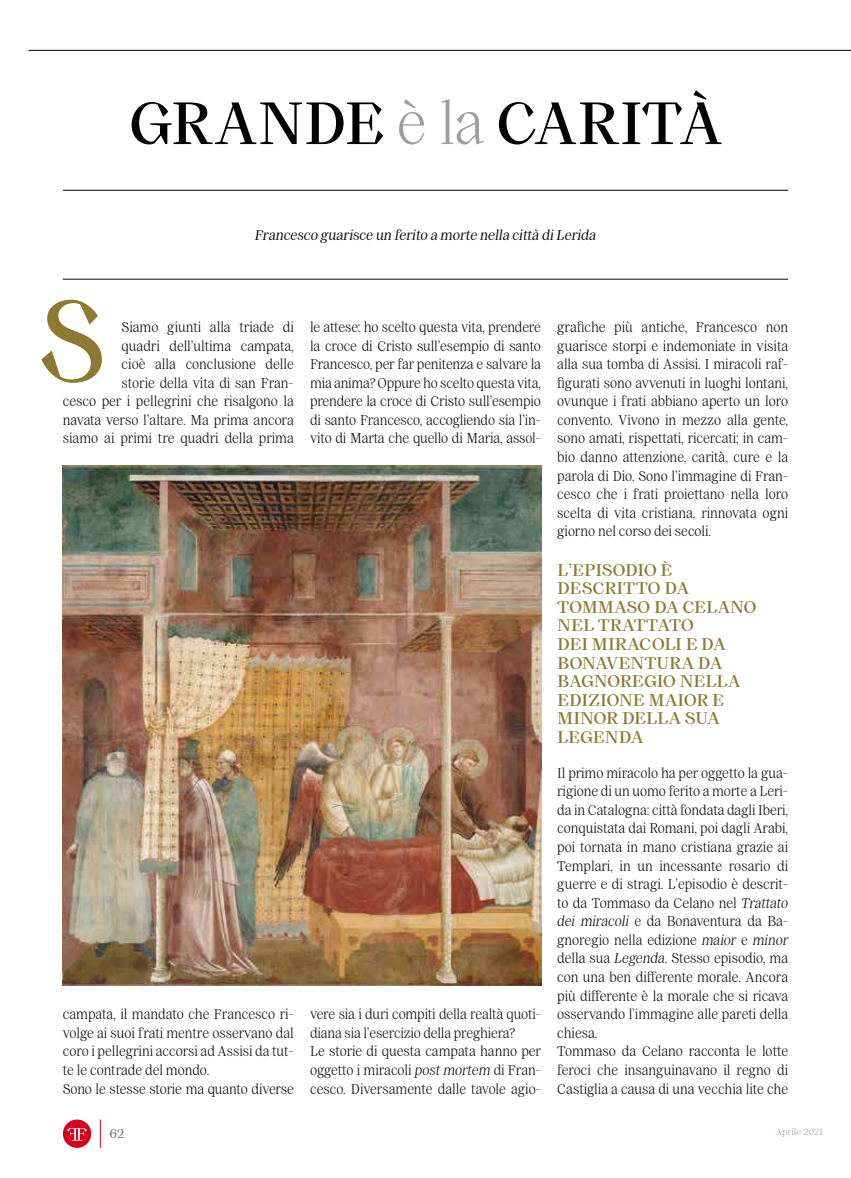
<style>
.page{position:relative;width:851px;height:1178px;background:#fff}
.page>*{position:absolute;margin:0;border:0;box-sizing:border-box;transform-origin:0 0}
.t1{font:600 117.9px "Franciscus";color:#8c7932;scale:.9 1}
.t2{font:600 60px "Franciscus";letter-spacing:-.005em;color:#000;scale:.95 1}
.t3{font:600 17.1px/18.6px "Franciscus";letter-spacing:-.015em;color:#8c7932}
.t4{font:300 14.25px/18.6px "Franciscus";color:#000;scale:.9 1}
.t5{font:italic 14.25px "Franciscus";color:#000;scale:.9 1}
.t6{font:12.9px "Franciscus";color:#707172}
.t7{font:300 9.3px "Franciscus";color:#9c9e9f}
.s1{font-weight:300;color:#9c9e9f}
.s2{font-style:italic}
</style>
<div class="page">
<svg style="left:100px;top:1119px;width:1px;height:29px"></svg>
<svg style="left:63px;top:1119px;width:28px;height:29px"></svg>
<hr style="left:63px;top:190px;width:725px;height:1px;background:#000">
<hr style="left:63px;top:279px;width:725px;height:1px;background:#000">
<hr style="left:29px;top:50px;width:821px;height:1px;background:#000">
<img style="left:63px;top:465px;width:478px;height:521px">
<h2 class="t2" style="left:129px;top:89px;width:625px">GRANDE <span class="s1">è la</span> CARITÀ</h2>
<p class="t5" style="left:255px;top:227px;width:381px">Francesco guarisce un ferito a morte nella città di Lerida</p>
<h1 class="t1" style="left:39px;top:274px;width:76px">S</h1>
<p class="t4" style="left:63px;top:318px;width:258px;text-align:right">Siamo giunti alla triade di<br>quadri dell’ultima campata,<br>cioè alla conclusione delle<br>storie della vita di san Fran-<br>cesco per i pellegrini che risalgono la navata verso l’altare. Ma prima ancora siamo ai primi tre quadri della prima</p>
<p class="t4" style="left:63px;top:1005px;width:258px">campata, il mandato che Francesco ri&shy;volge ai suoi frati mentre osservano dal coro i pellegrini accorsi ad Assisi da tut&shy;te le contrade del mondo.<br>Sono le stesse storie ma quanto diverse</p>
<p class="t4" style="left:310px;top:318px;width:258px;text-align:justify">le attese: ho scelto questa vita, prendere la croce di Cristo sull’esempio di santo Francesco, per far penitenza e salvare la mia anima? Oppure ho scelto questa vita, prendere la croce di Cristo sull’esempio di santo Francesco, accogliendo sia l’in&shy;vito di Marta che quello di Maria, assol-</p>
<p class="t4" style="left:310px;top:1005px;width:258px">vere sia i duri compiti della realtà quoti&shy;diana sia l’esercizio della preghiera?<br>Le storie di questa campata hanno per oggetto i miracoli <span class="s2">post mortem</span> di Fran&shy;cesco. Diversamente dalle tavole agio-</p>
<p class="t4" style="left:557px;top:318px;width:258px;text-align:justify">grafiche più antiche, Francesco non guarisce storpi e indemoniate in visita alla sua tomba di Assisi. I miracoli raf&shy;figurati sono avvenuti in luoghi lontani, ovunque i frati abbiano aperto un loro convento. Vivono in mezzo alla gente, sono amati, rispettati, ricercati; in cam&shy;bio danno attenzione, carità, cure e la parola di Dio. Sono l’immagine di Fran&shy;cesco che i frati proiettano nella loro scelta di vita cristiana, rinnovata ogni giorno nel corso dei secoli.</p>
<p class="t3" style="left:557px;top:560px;width:201px">L’EPISODIO È<br>DESCRITTO DA<br>TOMMASO DA CELANO<br>NEL TRATTATO<br>DEI MIRACOLI E DA<br>BONAVENTURA DA<br>BAGNOREGIO NELLA<br>EDIZIONE MAIOR E<br>MINOR DELLA SUA<br>LEGENDA</p>
<p class="t4" style="left:557px;top:763px;width:258px">Il primo miracolo ha per oggetto la gua&shy;rigione di un uomo ferito a morte a Leri&shy;da in Catalogna: città fondata dagli Iberi, conquistata dai Romani, poi dagli Arabi, poi tornata in mano cristiana grazie ai Templari, in un incessante rosario di guerre e di stragi. L’episodio è descrit&shy;to da Tommaso da Celano nel <span class="s2">Trattato dei miracoli</span> e da Bonaventura da Ba&shy;gnoregio nella edizione <span class="s2">maior</span> e <span class="s2">minor </span>della sua <span class="s2">Legenda</span>. Stesso episodio, ma con una ben differente morale. Ancora più differente è la morale che si ricava osservando l’immagine alle pareti della chiesa.<br>Tommaso da Celano racconta le lotte feroci che insanguinavano il regno di Castiglia a causa di una vecchia lite che</p>
<p class="t6" style="left:109px;top:1126px;width:16px">62</p>
<p class="t7" style="left:775px;top:1126px;width:49px">Aprile 2021</p>
</div>
